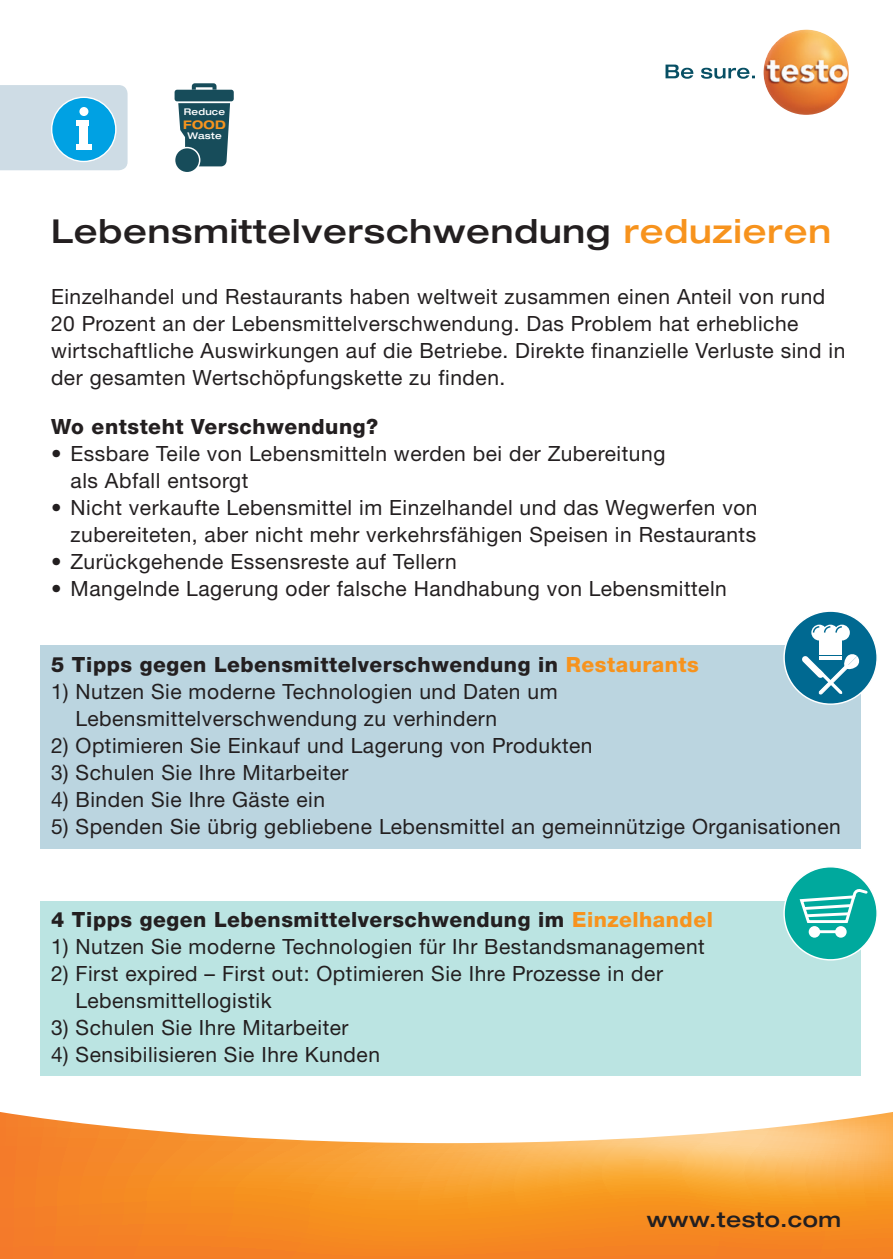
<style>
.page{position:relative;width:893px;height:1259px;background:#fff}
.page>*{position:absolute;margin:0;border:0;box-sizing:border-box;transform-origin:0 0}
.t1{font:500 expanded 33px "Helvetica Neue LTW1 G";letter-spacing:.025em;color:#231f20}
.t2{font:21px/27px "Helvetica Neue LTW1 G";letter-spacing:.025em;color:#231f20}
.t3{font:800 21px "Helvetica Neue LTW1 G";letter-spacing:.025em;color:#231f20}
.www_testo_de{font:500 expanded 21px "Helvetica Neue LTW1 G";letter-spacing:.025em;color:#231f20}
.t4{font:700 expanded 12px "Helvetica Neue LT Pro";color:#f7941e}
.t5{font:500 expanded 9.3px "Helvetica Neue LTW1 G";letter-spacing:.025em;color:#fff}
.s1{color:#f7931d}
</style>
<div class="page">
<svg style="left:0;top:1112px;width:893px;height:147px;background:#f8a54e"></svg>
<svg style="left:665px;top:65px;width:90px;height:14px"></svg>
<img style="left:763px;top:30px;width:86px;height:85px;border-radius:43px">
<div style="left:0;top:85px;width:128px;height:85px;background:#cedce5"></div>
<div style="left:52px;top:97px;width:64px;height:64px;background:#00a1e3;border-radius:50%"></div>
<div style="left:79px;top:107px;width:9px;height:9px;background:#fff;border-radius:50%"></div>
<div style="left:80px;top:120px;width:8px;height:30px;background:#fff"></div>
<div style="left:76px;top:120px;width:12px;height:6px;background:#fff"></div>
<div style="left:76px;top:145px;width:16px;height:5px;background:#fff"></div>
<div style="left:51px;top:97px;width:66px;height:65px;border:1px solid #fff;border-radius:50%"></div>
<svg style="left:175px;top:83px;width:59px;height:89px"></svg>
<div style="left:40px;top:645px;width:821px;height:204px;background:#bbd5e0"></div>
<div style="left:40px;top:901px;width:821px;height:174px;background:#bbe4e2"></div>
<div style="left:784px;top:611px;width:93px;height:93px;background:#006991;border-radius:50%"></div>
<div style="left:819px;top:632px;width:23px;height:22px;background:#fff"></div>
<div style="left:834px;top:624px;width:16px;height:16px;background:#fff;border-radius:50%"></div>
<div style="left:811px;top:624px;width:16px;height:16px;background:#fff;border-radius:50%"></div>
<div style="left:822px;top:624px;width:16px;height:16px;background:#fff;border-radius:50%"></div>
<svg style="left:812px;top:625px;width:30px;height:8px"></svg>
<svg style="left:802px;top:654px;width:58px;height:41px"></svg>
<div style="left:784px;top:867px;width:93px;height:93px;background:#00a99d;border-radius:50%"></div>
<div style="left:835px;top:926px;width:12px;height:11px;background:#fff;border-radius:50%"></div>
<div style="left:809px;top:926px;width:11px;height:11px;background:#fff;border-radius:50%"></div>
<hr style="left:816px;top:930px;width:23px;height:3px;background:#fff">
<svg style="left:799px;top:890px;width:69px;height:33px"></svg>
<p class="t5" style="left:184px;top:106px;width:43px">Reduce</p>
<p class="t4" style="left:183px;top:116px;width:44px">FOOD</p>
<p class="t5" style="left:187px;top:129px;width:36px">Waste</p>
<p class="t1" style="left:51px;top:210px;width:781px">Lebensmittelverschwendung <span class="s1">reduzieren</span></p>
<p class="t2" style="left:51px;top:283px;width:796px">Einzelhandel und Restaurants haben weltweit zusammen einen Anteil von rund 20 Prozent an der Lebensmittelverschwendung. Das Problem hat erhebliche wirtschaftliche Auswirkungen auf die Betriebe. Direkte finanzielle Verluste sind in der gesamten Wertschöpfungskette zu finden.</p>
<p class="t3" style="left:51px;top:414px;width:329px">Wo entsteht Verschwendung?</p>
<p class="t2" style="left:71px;top:440px;width:596px;text-indent:-20px">• Essbare Teile von Lebensmitteln werden bei der Zubereitung als Abfall entsorgt</p>
<p class="t2" style="left:51px;top:494px;width:708px;text-align:right">• Nicht verkaufte Lebensmittel im Einzelhandel und das Wegwerfen von zubereiteten, aber nicht mehr verkehrsfähigen Speisen in Restaurants</p>
<p class="t2" style="left:51px;top:548px;width:407px">• Zurückgehende Essensreste auf Tellern</p>
<p class="t2" style="left:51px;top:575px;width:677px">• Mangelnde Lagerung oder falsche Handhabung von Lebensmitteln</p>
<p class="t3" style="left:51px;top:652px;width:649px">5 Tipps gegen Lebensmittelverschwendung in <span class="s1">Restaurants</span></p>
<p class="t2" style="left:76px;top:677px;width:484px;text-indent:-25px">1) Nutzen Sie moderne Technologien und Daten um<br>Lebensmittelverschwendung zu verhindern</p>
<p class="t2" style="left:51px;top:731px;width:543px">2) Optimieren Sie Einkauf und Lagerung von Produkten</p>
<p class="t2" style="left:51px;top:758px;width:299px">3) Schulen Sie Ihre Mitarbeiter</p>
<p class="t2" style="left:51px;top:785px;width:276px">4) Binden Sie Ihre Gäste ein</p>
<p class="t2" style="left:51px;top:812px;width:791px">5) Spenden Sie übrig gebliebene Lebensmittel an gemeinnützige Organisationen</p>
<p class="t3" style="left:51px;top:907px;width:663px">4 Tipps gegen Lebensmittelverschwendung im <span class="s1">Einzelhandel</span></p>
<p class="t2" style="left:51px;top:933px;width:655px">1) Nutzen Sie moderne Technologien für Ihr Bestandsmanagement</p>
<p class="t2" style="left:76px;top:960px;width:589px;text-indent:-25px">2) First expired – First out: Optimieren Sie Ihre Prozesse in der<br>Lebensmittellogistik</p>
<p class="t2" style="left:51px;top:1014px;width:299px">3) Schulen Sie Ihre Mitarbeiter</p>
<p class="t2" style="left:51px;top:1041px;width:331px">4) Sensibilisieren Sie Ihre Kunden</p>
<p class="www_testo_de" style="left:647px;top:1205px;width:196px">www.testo.com</p>
</div>
